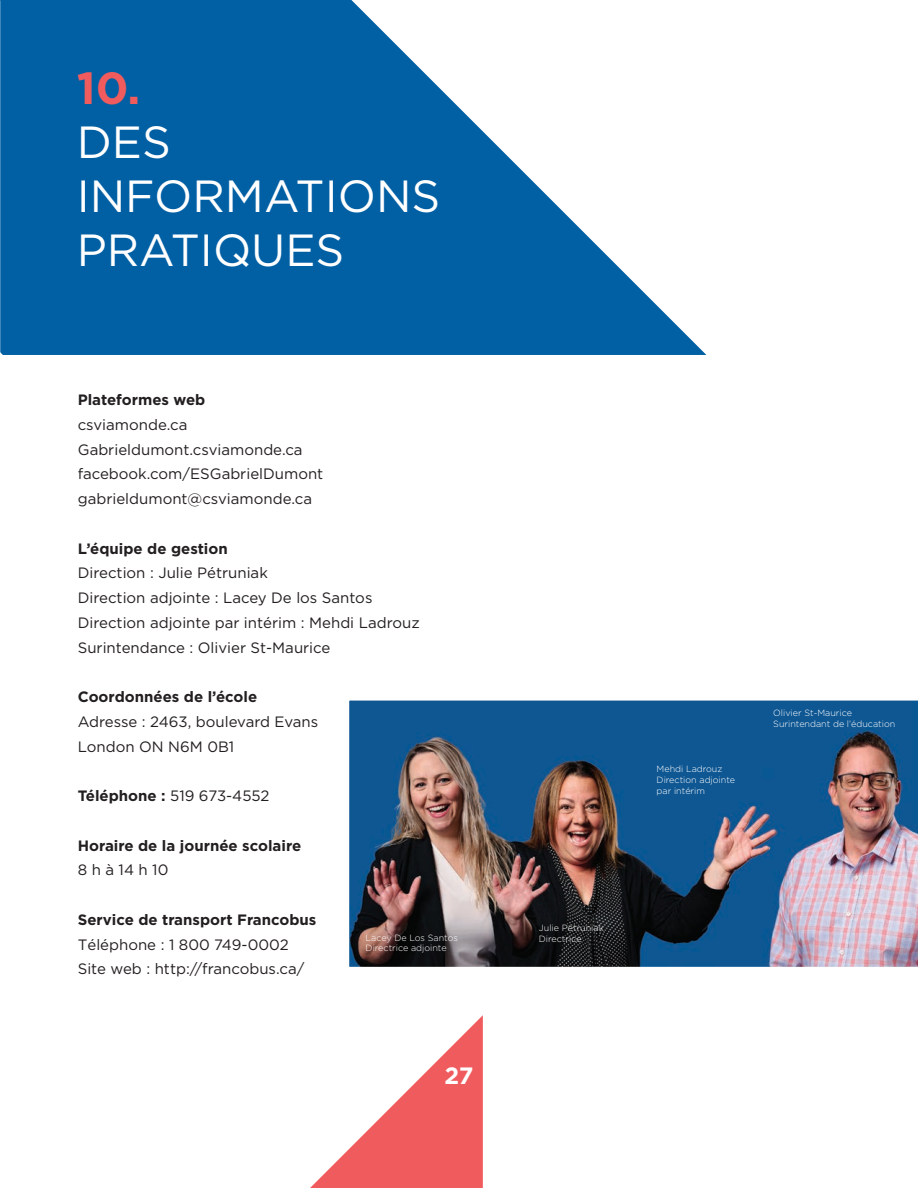
<style>
.page{position:relative;width:918px;height:1188px;background:#fff}
.page>*{position:absolute;margin:0;border:0;box-sizing:border-box;transform-origin:0 0}
.t1{font:45px/54px "Gotham";color:#fff}
.t2{font:700 45px "Gotham";color:#f05c5e}
.t3{font:700 23.55px "Gotham";color:#fff}
.t4{font:15px/24.8px "Gotham";color:#231f20}
.t5{font:700 15px "Gotham";color:#231f20}
.t6{font:300 9px/10.8px "Gotham";color:#fff}
.s1{font-weight:700}
</style>
<div class="page">
<svg style="left:310px;top:1015px;width:173px;height:173px"></svg>
<svg style="left:0;top:0;width:706px;height:355px;fill:#015fa4"></svg>
<img style="left:349px;top:700px;width:569px;height:267px">
<h1 class="t2" style="left:77px;top:58px;width:65px">10.</h1>
<h1 class="t1" style="left:77px;top:114px;width:360px">DES<br>INFORMATIONS<br>PRATIQUES</h1>
<p class="t5" style="left:78px;top:390px;width:129px">Plateformes web</p>
<p class="t4" style="left:78px;top:412px;width:247px">csviamonde.ca<br>Gabrieldumont.csviamonde.ca facebook.com/ESGabrielDumont gabrieldumont@csviamonde.ca</p>
<p class="t5" style="left:78px;top:538px;width:152px">L’équipe de gestion</p>
<p class="t4" style="left:78px;top:560px;width:343px">Direction : Julie Pétruniak<br>Direction adjointe : Lacey De los Santos Direction adjointe par intérim : Mehdi Ladrouz Surintendance : Olivier St-Maurice</p>
<p class="t5" style="left:78px;top:687px;width:181px">Coordonnées de l’école</p>
<p class="t4" style="left:78px;top:709px;width:242px">Adresse : 2463, boulevard Evans<br>London ON N6M 0B1</p>
<p class="t4" style="left:78px;top:783px;width:193px"><span class="s1">Téléphone :</span> 519 673-4552</p>
<p class="t5" style="left:78px;top:835px;width:225px">Horaire de la journée scolaire</p>
<p class="t4" style="left:78px;top:857px;width:92px">8 h à 14 h 10</p>
<p class="t5" style="left:78px;top:910px;width:240px">Service de transport Francobus</p>
<p class="t4" style="left:78px;top:932px;width:228px">Téléphone : 1 800 749-0002<br>Site web : http://francobus.ca/</p>
<p class="t6" style="left:366px;top:932px;width:94px">Lacey De Los Santos<br>Directrice adjointe</p>
<h2 class="t3" style="left:444px;top:1060px;width:31px">27</h2>
<p class="t6" style="left:539px;top:923px;width:66px">Julie Pétruniak<br>Directrice</p>
<p class="t6" style="left:657px;top:763px;width:80px">Mehdi Ladrouz<br>Direction adjointe par intérim</p>
<p class="t6" style="left:773px;top:707px;width:124px">Olivier St-Maurice<br>Surintendant de l’éducation</p>
</div>
